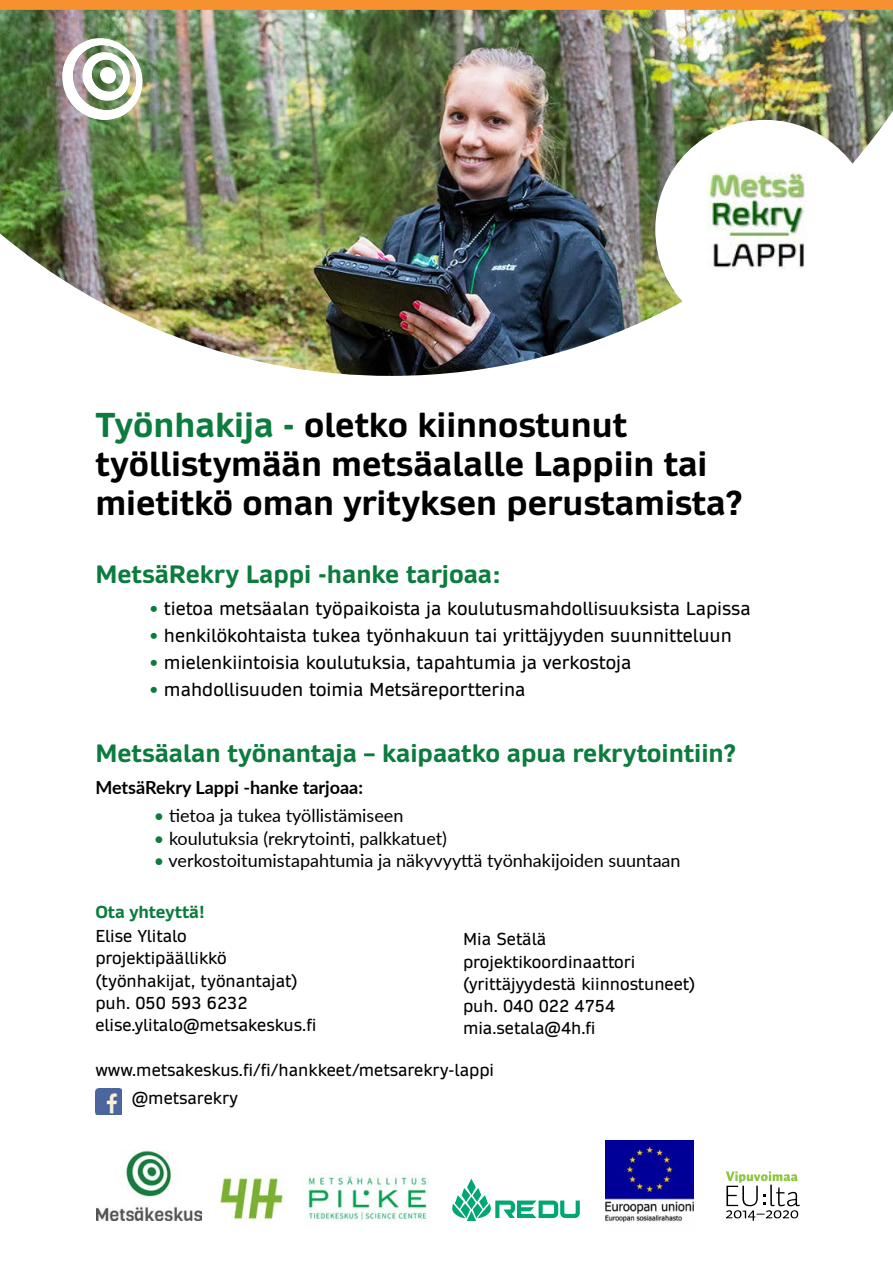
<style>
.page{position:relative;width:893px;height:1263px;background:#fff}
.page>*{position:absolute;margin:0;border:0;box-sizing:border-box;transform-origin:0 0}
.Otsikko_h1{font:700 33px/39px "Daytona Pro";color:#000}
.Otsikko_h2{font:700 24px "Daytona Pro";color:#0b7c3e}
.leipäteksti_p{font:18px "Daytona Pro";color:#000}
.leipäteksti{font:18px "Lato";color:#000}
.leipäteksti-2{font:700 18px "Lato";color:#000}
.leipäteksti_p-2{font:16.5px "Daytona Pro";color:#000}
.leipäteksti_p-3{font:700 16.5px/24px "Daytona Pro";color:#0b7c3e}
.s1{color:#0b7c3e}
.s2{font-weight:400;color:#000}
</style>
<div class="page">
<div style="left:0;top:0;width:893px;height:13px;background:#f79130"></div>
<img style="left:0;top:10px;width:893px;height:366px">
<div style="left:655px;top:120px;width:219px;height:219px;background:#fff;border-radius:50%"></div>
<img style="left:95px;top:1089px;width:26px;height:26px">
<img style="left:61px;top:36px;width:83px;height:86px">
<svg style="left:726px;top:1171px;width:74px;height:50px"></svg>
<img style="left:606px;top:1140px;width:87px;height:83px">
<img style="left:219px;top:1174px;width:65px;height:47px">
<img style="left:306px;top:1174px;width:122px;height:48px">
<svg style="left:452px;top:1179px;width:128px;height:42px"></svg>
<img style="left:97px;top:1150px;width:104px;height:70px">
<img style="left:708px;top:172px;width:97px;height:98px">
<h1 class="Otsikko_h1" style="left:95px;top:405px;width:648px"><span class="s1">Työnhakija -</span> oletko kiinnostunut työllistymään metsäalalle Lappiin tai mietitkö oman yrityksen perustamista?</h1>
<p class="Otsikko_h2" style="left:95px;top:559px;width:407px">MetsäRekry Lappi -hanke tarjoaa:</p>
<p class="leipäteksti_p" style="left:149px;top:597px;width:603px"><span class="s1">•</span> tietoa metsäalan työpaikoista ja koulutusmahdollisuuksista Lapissa</p>
<p class="leipäteksti_p" style="left:149px;top:624px;width:584px"><span class="s1">•</span> henkilökohtaista tukea työnhakuun tai yrittäjyyden suunnitteluun</p>
<p class="leipäteksti_p" style="left:149px;top:650px;width:484px"><span class="s1">•</span> mielenkiintoisia koulutuksia, tapahtumia ja verkostoja</p>
<p class="leipäteksti_p" style="left:149px;top:677px;width:378px"><span class="s1">•</span> mahdollisuuden toimia Metsäreportterina</p>
<p class="Otsikko_h2" style="left:95px;top:737px;width:642px">Metsäalan työnantaja – kaipaatko apua rekrytointiin?</p>
<p class="leipäteksti-2" style="left:95px;top:774px;width:269px">MetsäRekry Lappi -hanke tarjoaa:</p>
<p class="leipäteksti" style="left:154px;top:803px;width:251px"><span class="s1">•</span> tietoa ja tukea työllistämiseen</p>
<p class="leipäteksti" style="left:154px;top:825px;width:295px"><span class="s1">•</span> koulutuksia (rekrytointi, palkkatuet)</p>
<p class="leipäteksti" style="left:154px;top:848px;width:528px"><span class="s1">•</span> verkostoitumistapahtumia ja näkyvyyttä työnhakijoiden suuntaan</p>
<p class="leipäteksti_p-3" style="left:95px;top:900px;width:111px">Ota yhteyttä!<br><span class="s2">Elise Ylitalo</span></p>
<p class="leipäteksti_p-2" style="left:95px;top:947px;width:133px">projektipäällikkö</p>
<p class="leipäteksti_p-2" style="left:95px;top:969px;width:204px">(työnhakijat, työnantajat)</p>
<p class="leipäteksti_p-2" style="left:95px;top:992px;width:154px">puh. 050 593 6232</p>
<p class="leipäteksti_p-2" style="left:95px;top:1014px;width:222px">elise.ylitalo@metsakeskus.fi</p>
<p class="leipäteksti_p-2" style="left:95px;top:1058px;width:400px">www.metsakeskus.fi/fi/hankkeet/metsarekry-lappi</p>
<p class="leipäteksti_p-2" style="left:132px;top:1087px;width:108px">@metsarekry</p>
<p class="leipäteksti_p-2" style="left:463px;top:928px;width:85px">Mia Setälä</p>
<p class="leipäteksti_p-2" style="left:463px;top:950px;width:174px">projektikoordinaattori</p>
<p class="leipäteksti_p-2" style="left:463px;top:973px;width:234px">(yrittäjyydestä kiinnostuneet)</p>
<p class="leipäteksti_p-2" style="left:463px;top:995px;width:154px">puh. 040 022 4754</p>
<p class="leipäteksti_p-2" style="left:463px;top:1017px;width:134px">mia.setala@4h.fi</p>
</div>
